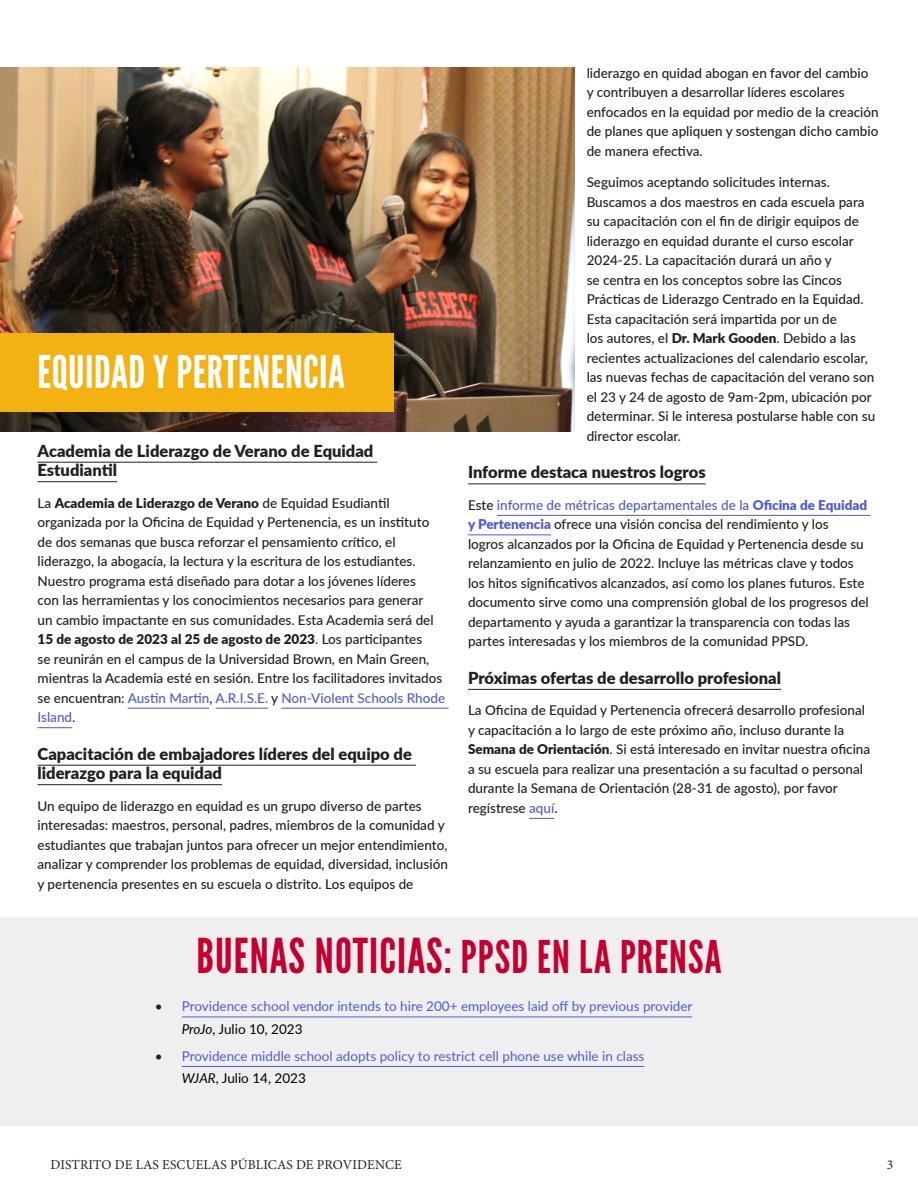
<style>
.page{position:relative;width:918px;height:1188px;background:#fff}
.page>*{position:absolute;margin:0;border:0;box-sizing:border-box;transform-origin:0 0}
.League_Gothic_24pt_B{font:45px "League Gothic";letter-spacing:.025em;color:#c5002e}
.t1{font:45px "League Gothic";letter-spacing:.01em;color:#fff}
.t2{font:900 16.5px/19.5px "Lato";color:#231f20}
.t3{font:500 13.5px/19.5px "Lato";color:#231f20}
.t4{font:13.5px/22.5px "Lato";color:#4f5cd6}
.t5{font:13.5px "Minion Pro";letter-spacing:.01em;color:#231f20}
.s1{font-weight:900}
.s2{color:#4f5cd6}
.s3{font-weight:900;color:#4f5cd6}
.s4{font-size:48px}
.s5{color:#231f20}
.s6{font-style:italic;color:#000}
.s7{color:#000}
</style>
<div class="page">
<img style="left:0;top:67px;width:575px;height:364px">
<div style="left:0;top:333px;width:394px;height:79px;background:#f3b112"></div>
<hr style="left:38px;top:462px;width:339px;height:1px;background:#231f20">
<hr style="left:38px;top:481px;width:79px;height:1px;background:#231f20">
<hr style="left:128px;top:708px;width:82px;height:1px;background:#4f5cd6">
<hr style="left:216px;top:708px;width:52px;height:1px;background:#4f5cd6">
<hr style="left:281px;top:708px;width:168px;height:1px;background:#4f5cd6">
<hr style="left:38px;top:727px;width:34px;height:1px;background:#4f5cd6">
<hr style="left:38px;top:765px;width:378px;height:1px;background:#231f20">
<hr style="left:38px;top:784px;width:184px;height:1px;background:#231f20">
<hr style="left:468px;top:483px;width:238px;height:1px;background:#231f20">
<hr style="left:497px;top:515px;width:256px;height:1px;background:#4f5cd6">
<hr style="left:753px;top:515px;width:117px;height:1px;background:#4f5cd6">
<hr style="left:468px;top:535px;width:83px;height:1px;background:#4f5cd6">
<hr style="left:468px;top:689px;width:313px;height:1px;background:#231f20">
<svg style="left:529px;top:818px;width:25px;height:1px"></svg>
<div style="left:0;top:917px;width:918px;height:209px;background:#efefef"></div>
<hr style="left:182px;top:1017px;width:510px;height:1px;background:#4f5cd6">
<hr style="left:182px;top:1066px;width:462px;height:1px;background:#4f5cd6">
<p class="t1" style="left:38px;top:346px;width:309px">EQUIDAD Y PERTENENCIA</p>
<p class="t2" style="left:38px;top:440px;width:337px">Academia de Liderazgo de Verano de Equidad<br>Estudiantil</p>
<p class="t3" style="left:38px;top:492px;width:409px">La <span class="s1">Academia de Liderazgo de Verano</span> de Equidad Esudiantil organizada por la Oficina de Equidad y Pertenencia, es un instituto de dos semanas que busca reforzar el pensamiento crítico, el liderazgo, la abogacía, la lectura y la escritura de los estudiantes.<br>Nuestro programa está diseñado para dotar a los jóvenes líderes<br>con las herramientas y los conocimientos necesarios para generar<br>un cambio impactante en sus comunidades. Esta Academia será del <span class="s1">15 de agosto de 2023 al 25 de agosto de 2023</span>. Los participantes<br>se reunirán en el campus de la Universidad Brown, en Main Green, mientras la Academia esté en sesión. Entre los facilitadores invitados se encuentran: <span class="s2">Austin Martin</span>, <span class="s2">A.R.I.S.E.</span> y <span class="s2">Non-Violent Schools Rhode Island</span>.</p>
<p class="t2" style="left:38px;top:743px;width:376px">Capacitación de embajadores líderes del equipo de liderazgo para la equidad</p>
<p class="t3" style="left:38px;top:795px;width:412px">Un equipo de liderazgo en equidad es un grupo diverso de partes interesadas: maestros, personal, padres, miembros de la comunidad y estudiantes que trabajan juntos para ofrecer un mejor entendimiento, analizar y comprender los problemas de equidad, diversidad, inclusión y pertenencia presentes en su escuela o distrito. Los equipos de</p>
<p class="t3" style="left:587px;top:63px;width:294px">liderazgo en quidad abogan en favor del cambio y contribuyen a desarrollar líderes escolares enfocados en la equidad por medio de la creación de planes que apliquen y sostengan dicho cambio de manera efectiva.</p>
<p class="t3" style="left:587px;top:172px;width:290px">Seguimos aceptando solicitudes internas.<br>Buscamos a dos maestros en cada escuela para su capacitación con el fin de dirigir equipos de liderazgo en equidad durante el curso escolar 2024-25. La capacitación durará un año y<br>se centra en los conceptos sobre las Cincos Prácticas de Liderazgo Centrado en la Equidad.<br>Esta capacitación será impartida por un de<br>los autores, el <span class="s1">Dr. Mark Gooden</span>. Debido a las recientes actualizaciones del calendario escolar, las nuevas fechas de capacitación del verano son el 23 y 24 de agosto de 9am-2pm, ubicación por determinar. Si le interesa postularse hable con su director escolar.</p>
<p class="t2" style="left:468px;top:462px;width:239px">Informe destaca nuestros logros</p>
<p class="t3" style="left:468px;top:495px;width:402px">Este <span class="s2">informe de métricas departamentales de la</span> <span class="s3">Oficina de Equidad y Pertenencia</span> ofrece una visión concisa del rendimiento y los<br>logros alcanzados por la Oficina de Equidad y Pertenencia desde su relanzamiento en julio de 2022. Incluye las métricas clave y todos los hitos significativos alcanzados, así como los planes futuros. Este documento sirve como una comprensión global de los progresos del departamento y ayuda a garantizar la transparencia con todas las partes interesadas y los miembros de la comunidad PPSD.</p>
<p class="t2" style="left:468px;top:667px;width:315px">Próximas ofertas de desarrollo profesional</p>
<p class="t3" style="left:468px;top:700px;width:404px">La Oficina de Equidad y Pertenencia ofrecerá desarrollo profesional y capacitación a lo largo de este próximo año, incluso durante la <span class="s1">Semana de Orientación</span>. Si está interesado en invitar nuestra oficina a su escuela para realizar una presentación a su facultad o personal durante la Semana de Orientación (28-31 de agosto), por favor regístrese <span class="s2">aquí</span>.</p>
<p class="League_Gothic_24pt_B" style="left:196px;top:930px;width:527px"><span class="s4">BUENAS NOTICIAS</span>: PPSD EN LA PRENSA</p>
<p class="t4" style="left:182px;top:995px;width:512px;text-indent:-27px"><span class="s5">•</span> Providence school vendor intends to hire 200+ employees laid off by previous provider<br><span class="s6">ProJo</span><span class="s7">, Julio 10, 2023</span></p>
<p class="t4" style="left:182px;top:1044px;width:464px;text-indent:-27px"><span class="s5">•</span> Providence middle school adopts policy to restrict cell phone use while in class<br><span class="s6">WJAR</span><span class="s7">, Julio 14, 2023</span></p>
<p class="t5" style="left:50px;top:1155px;width:353px">DISTRITO DE LAS ESCUELAS PÚBLICAS DE PROVIDENCE</p>
<p class="t5" style="left:887px;top:1155px;width:8px">3</p>
</div>
